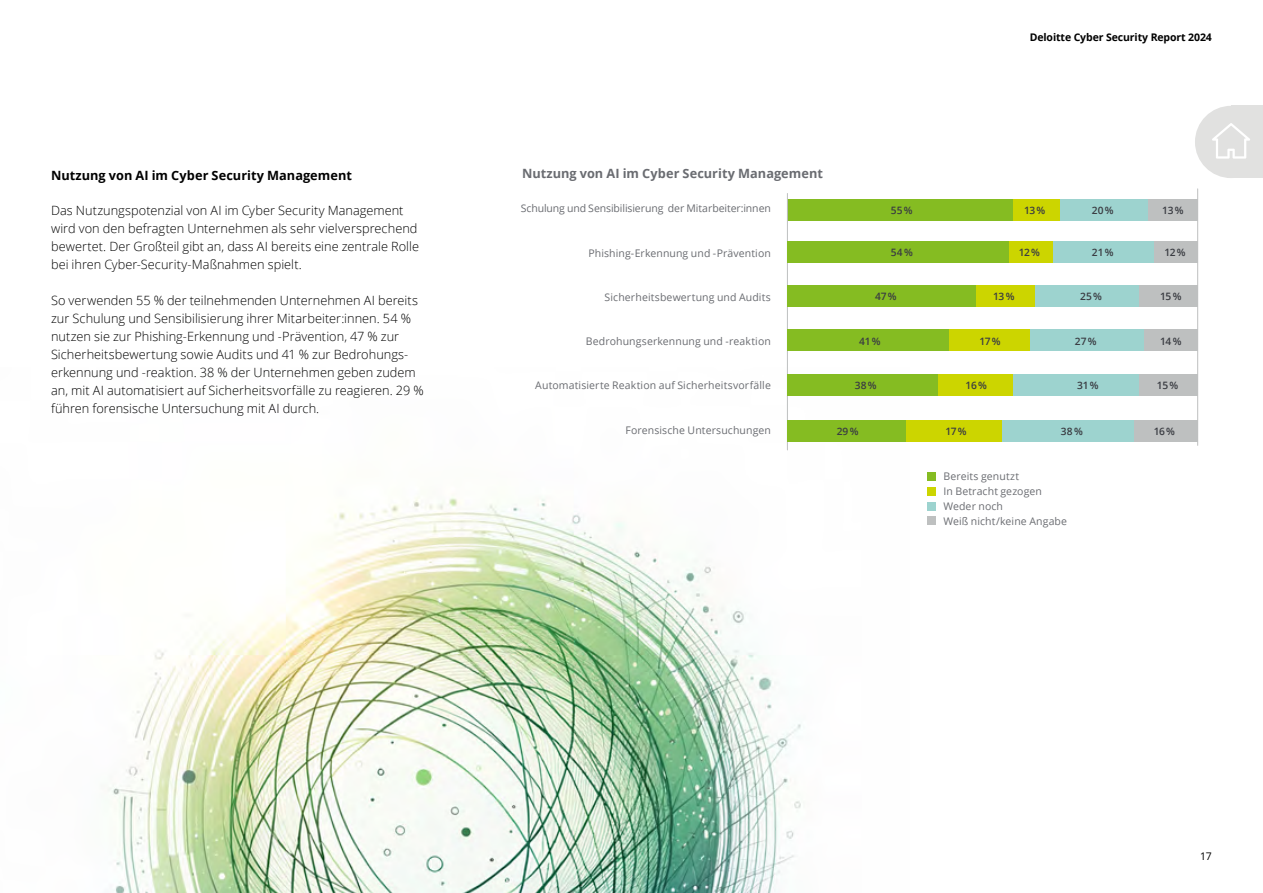
<style>
.page{position:relative;width:1263px;height:893px;background:#fff}
.page>*{position:absolute;margin:0;border:0;box-sizing:border-box;transform-origin:0 0}
.t1{font:300 12.75px/18px "Open Sans";color:#000}
.t2{font:700 12.75px "Open Sans";color:#6a6c71}
.t3{font:700 12.75px "Open Sans";color:#000}
.t4{font:10.5px/15px "Open Sans";letter-spacing:.01em;color:#6a6c71}
.t5{font:10.5px "Open Sans";letter-spacing:-.01em;color:#6a6c71}
.t6{font:700 10.5px "Open Sans";letter-spacing:-.01em;color:#000}
.t7{font:10.5px "Open Sans";color:#000}
.t8{font:600 10.2px "Open Sans";letter-spacing:-.03em;color:#3a3c42}
</style>
<div class="page">
<svg style="left:1195px;top:106px;width:68px;height:72px"></svg>
<img style="left:108px;top:441px;width:802px;height:452px">
<hr style="left:1197px;top:189px;width:1px;height:256px;background:#bec0c0">
<div style="left:788px;top:199px;width:410px;height:21px;background:#bec0c0"></div>
<div style="left:788px;top:199px;width:359px;height:21px;background:#9dd3cf"></div>
<div style="left:787px;top:199px;width:273px;height:21px;background:#ccd500"></div>
<div style="left:787px;top:199px;width:226px;height:21px;background:#85bc22"></div>
<hr style="left:787px;top:193px;width:1px;height:257px;background:#bec0c0">
<div style="left:927px;top:472px;width:8px;height:9px;background:#85bc22"></div>
<div style="left:927px;top:487px;width:8px;height:8px;background:#ccd500"></div>
<div style="left:927px;top:502px;width:8px;height:8px;background:#9dd3cf"></div>
<div style="left:927px;top:516px;width:8px;height:9px;background:#bec0c0"></div>
<div style="left:788px;top:242px;width:410px;height:21px;background:#bec0c0"></div>
<div style="left:788px;top:242px;width:365px;height:21px;background:#9dd3cf"></div>
<div style="left:787px;top:242px;width:266px;height:21px;background:#ccd500"></div>
<div style="left:787px;top:242px;width:222px;height:21px;background:#85bc22"></div>
<div style="left:788px;top:285px;width:410px;height:21px;background:#bec0c0"></div>
<div style="left:788px;top:285px;width:351px;height:21px;background:#9dd3cf"></div>
<div style="left:787px;top:285px;width:248px;height:21px;background:#ccd500"></div>
<div style="left:787px;top:285px;width:188px;height:21px;background:#85bc22"></div>
<div style="left:788px;top:330px;width:410px;height:21px;background:#bec0c0"></div>
<div style="left:788px;top:330px;width:355px;height:21px;background:#9dd3cf"></div>
<div style="left:787px;top:330px;width:242px;height:21px;background:#ccd500"></div>
<div style="left:787px;top:330px;width:162px;height:21px;background:#85bc22"></div>
<div style="left:788px;top:374px;width:410px;height:22px;background:#bec0c0"></div>
<div style="left:788px;top:374px;width:351px;height:22px;background:#9dd3cf"></div>
<div style="left:787px;top:374px;width:226px;height:22px;background:#ccd500"></div>
<div style="left:787px;top:374px;width:151px;height:22px;background:#85bc22"></div>
<div style="left:788px;top:420px;width:410px;height:21px;background:#bec0c0"></div>
<div style="left:788px;top:420px;width:346px;height:21px;background:#9dd3cf"></div>
<div style="left:787px;top:420px;width:215px;height:21px;background:#ccd500"></div>
<div style="left:787px;top:420px;width:119px;height:21px;background:#85bc22"></div>
<p class="t3" style="left:51px;top:166px;width:302px">Nutzung von AI im Cyber Security Management</p>
<p class="t1" style="left:51px;top:201px;width:370px">Das Nutzungspotenzial von AI im Cyber Security Management wird von den befragten Unternehmen als sehr vielversprechend bewertet. Der Großteil gibt an, dass AI bereits eine zentrale Rolle bei ihren Cyber-Security-Maßnahmen spielt.</p>
<p class="t1" style="left:51px;top:291px;width:374px">So verwenden 55 % der teilnehmenden Unternehmen AI bereits zur Schulung und Sensibilisierung ihrer Mitarbeiter:innen. 54 % nutzen sie zur Phishing-Erkennung und -Prävention, 47 % zur Sicherheitsbewertung sowie Audits und 41 % zur Bedrohungs&shy;erkennung und -reaktion. 38 % der Unternehmen geben zudem an, mit AI automatisiert auf Sicherheitsvorfälle zu reagieren. 29 % führen forensische Untersuchung mit AI durch.</p>
<p class="t6" style="left:1030px;top:30px;width:184px">Deloitte Cyber Security Report 2024</p>
<p class="t2" style="left:522px;top:164px;width:302px">Nutzung von AI im Cyber Security Management</p>
<p class="t5" style="left:521px;top:201px;width:252px">Schulung und Sensibilisierung der Mitarbeiter:innen</p>
<p class="t4" style="left:589px;top:245px;width:184px">Phishing-Erkennung und -Prävention</p>
<p class="t4" style="left:605px;top:289px;width:168px">Sicherheitsbewertung und Audits</p>
<p class="t4" style="left:586px;top:334px;width:187px">Bedrohungserkennung und -reaktion</p>
<p class="t4" style="left:535px;top:378px;width:237px">Automatisierte Reaktion auf Sicherheitsvorfälle</p>
<p class="t4" style="left:625px;top:422px;width:147px">Forensische Untersuchungen</p>
<p class="t8" style="left:891px;top:203px;width:23px">55 %</p>
<p class="t8" style="left:1024px;top:203px;width:23px">13 %</p>
<p class="t8" style="left:1092px;top:203px;width:23px">20 %</p>
<p class="t8" style="left:1162px;top:203px;width:23px">13 %</p>
<p class="t8" style="left:891px;top:246px;width:24px">54 %</p>
<p class="t8" style="left:1019px;top:246px;width:23px">12 %</p>
<p class="t8" style="left:1092px;top:246px;width:23px">21 %</p>
<p class="t8" style="left:1164px;top:246px;width:23px">12 %</p>
<p class="t8" style="left:875px;top:289px;width:23px">47 %</p>
<p class="t8" style="left:993px;top:289px;width:23px">13 %</p>
<p class="t8" style="left:1080px;top:289px;width:23px">25 %</p>
<p class="t8" style="left:1160px;top:289px;width:23px">15 %</p>
<p class="t8" style="left:859px;top:334px;width:23px">41 %</p>
<p class="t8" style="left:979px;top:334px;width:23px">17 %</p>
<p class="t8" style="left:1075px;top:334px;width:23px">27 %</p>
<p class="t8" style="left:1160px;top:334px;width:23px">14 %</p>
<p class="t8" style="left:855px;top:378px;width:23px">38 %</p>
<p class="t8" style="left:965px;top:378px;width:23px">16 %</p>
<p class="t8" style="left:1077px;top:378px;width:23px">31 %</p>
<p class="t8" style="left:1157px;top:378px;width:23px">15 %</p>
<p class="t8" style="left:837px;top:424px;width:23px">29 %</p>
<p class="t8" style="left:945px;top:424px;width:23px">17 %</p>
<p class="t8" style="left:1061px;top:424px;width:23px">38 %</p>
<p class="t8" style="left:1154px;top:424px;width:23px">16 %</p>
<p class="t4" style="left:943px;top:469px;width:125px">Bereits genutzt<br>In Betracht gezogen<br>Weder noch<br>Weiß nicht/keine Angabe</p>
<p class="t7" style="left:1200px;top:849px;width:13px">17</p>
</div>
